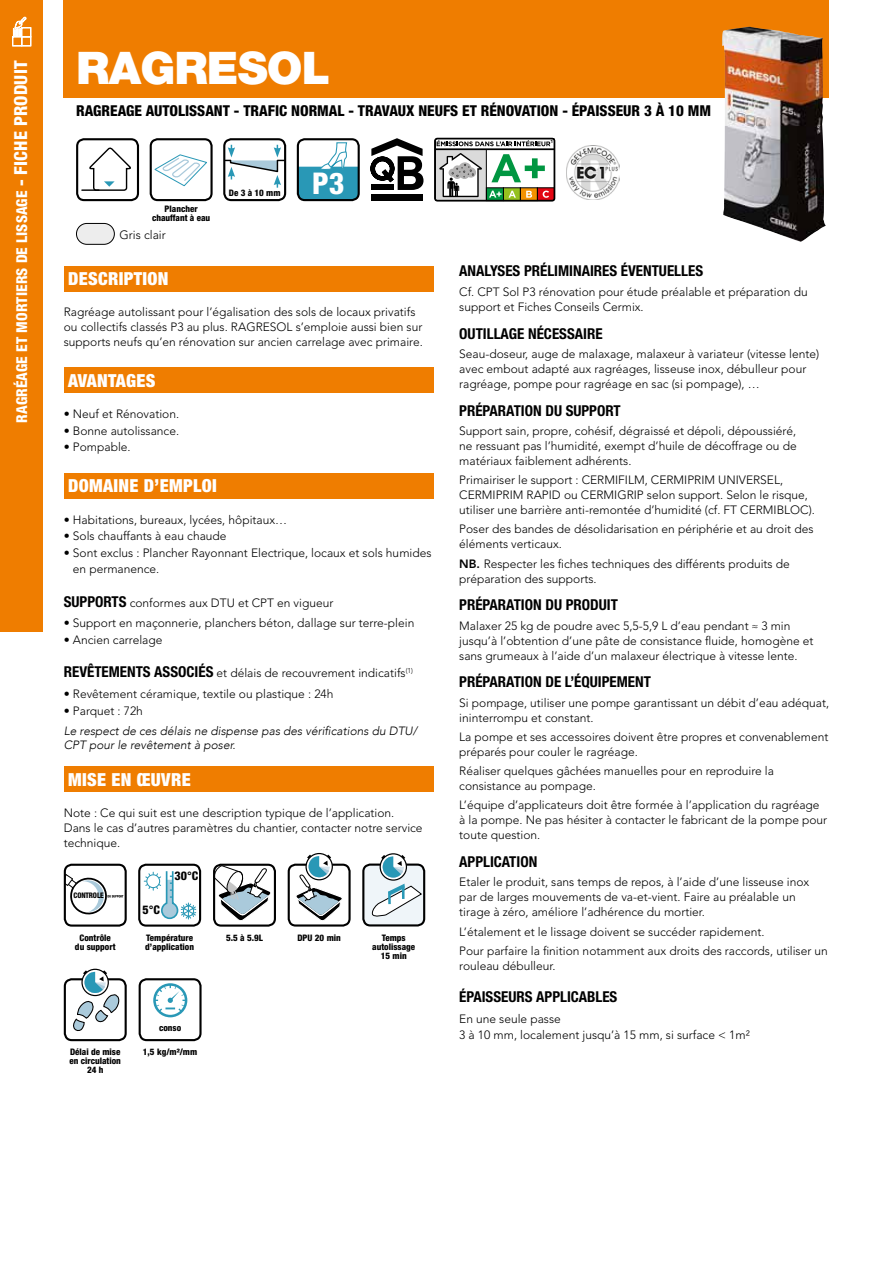
<style>
.page{position:relative;width:893px;height:1263px;background:#fff}
.page>*{position:absolute;margin:0;border:0;box-sizing:border-box;transform-origin:0 0}
.t1{font:900 45px "Helvetica Neue LT Std";letter-spacing:-.02em;color:#fff}
.t2{font:800 condensed 30px "Helvetica Neue";color:#fff}
.t3{font:900 condensed 18px "Helvetica Neue LT Std";letter-spacing:.02em;color:#fff}
.t4{font:700 condensed 15px "Helvetica Neue LT Std";color:#000}
.t5{font:800 condensed 15px "Helvetica Neue LT Std";color:#000}
.t6{font:800 condensed 15px "Helvetica Neue LT Std";letter-spacing:.01em;color:#fff}
.t7{font:300 12px/15px "Avenir LT Std";color:#000}
.t8{font:italic 300 12px/13.5px "Avenir";color:#000}
.t9{font:800 condensed 12px "Helvetica Neue LT Std";color:#000}
.t10{font:800 condensed 9px/9px "Helvetica Neue LT Std";color:#000;text-align:center}
.t11{font:800 condensed 7.65px "Helvetica Neue";letter-spacing:-.02em;color:#000;scale:.95 1}
.t12{font:900 4.5px "Avenir LT Std";color:#000}
.s1{font-size:18px}
.s2{font-family:"Avenir LT Pro";font-weight:800}
.s3{font-family:"Helvetica Neue LT Std";font-weight:700;font-stretch:condensed;font-size:15px}
</style>
<div class="page">
<div style="left:64px;top:0;width:765px;height:98px;background:#ef7d00"></div>
<div style="left:0;top:0;width:43px;height:631px;background:#ef7d00"></div>
<svg style="left:12px;top:17px;width:19px;height:29px"></svg>
<div style="left:64px;top:266px;width:370px;height:25px;background:#ef7d00"></div>
<div style="left:64px;top:368px;width:370px;height:25px;background:#ef7d00"></div>
<div style="left:64px;top:473px;width:370px;height:25px;background:#ef7d00"></div>
<div style="left:64px;top:766px;width:370px;height:26px;background:#ef7d00"></div>
<div style="left:363px;top:865px;width:61px;height:60px;background:#eff5f9;border-radius:7px"></div>
<div style="left:362px;top:863px;width:63px;height:63px;border:2px solid #000;border-radius:7px"></div>
<div style="left:380px;top:853px;width:27px;height:28px;border:1px solid #000;border-radius:50%"></div>
<svg style="left:371px;top:855px;width:51px;height:62px"></svg>
<svg style="left:214px;top:865px;width:59px;height:57px"></svg>
<div style="left:213px;top:864px;width:63px;height:63px;border:2px solid #000;border-radius:7px"></div>
<div style="left:76px;top:223px;width:38px;height:21px;background:#ededed;border-radius:10px"></div>
<div style="left:76px;top:223px;width:39px;height:22px;border:1px solid #000;border-radius:10px"></div>
<img style="left:722px;top:26px;width:104px;height:216px">
<svg style="left:67px;top:874px;width:56px;height:41px"></svg>
<div style="left:64px;top:864px;width:63px;height:63px;border:2px solid #000;border-radius:7px"></div>
<svg style="left:153px;top:983px;width:34px;height:34px"></svg>
<div style="left:139px;top:978px;width:63px;height:63px;border:2px solid #000;border-radius:7px"></div>
<svg style="left:144px;top:871px;width:53px;height:49px"></svg>
<div style="left:138px;top:864px;width:63px;height:63px;border:2px solid #000;border-radius:7px"></div>
<div style="left:288px;top:864px;width:63px;height:62px;border:2px solid #000;border-radius:7px"></div>
<div style="left:305px;top:853px;width:28px;height:27px;border:1px solid #000;border-radius:50%"></div>
<svg style="left:294px;top:855px;width:50px;height:66px"></svg>
<div style="left:64px;top:978px;width:63px;height:63px;border:2px solid #000;border-radius:7px"></div>
<div style="left:81px;top:969px;width:28px;height:27px;border:1px solid #000;border-radius:50%"></div>
<svg style="left:73px;top:970px;width:47px;height:61px"></svg>
<div style="left:76px;top:138px;width:63px;height:63px;border:2px solid #000;border-radius:7px"></div>
<svg style="left:82px;top:147px;width:49px;height:44px"></svg>
<svg style="left:154px;top:154px;width:53px;height:33px"></svg>
<div style="left:150px;top:138px;width:63px;height:63px;border:2px solid #000;border-radius:7px"></div>
<svg style="left:298px;top:139px;width:61px;height:61px"></svg>
<div style="left:297px;top:138px;width:63px;height:63px;border:2px solid #000;border-radius:7px"></div>
<svg style="left:435px;top:138px;width:120px;height:63px"></svg>
<div style="left:371px;top:195px;width:52px;height:6px;background:#000"></div>
<svg style="left:370px;top:138px;width:53px;height:52px"></svg>
<svg style="left:226px;top:145px;width:57px;height:43px"></svg>
<div style="left:223px;top:138px;width:63px;height:63px;border:2px solid #000;border-radius:7px"></div>
<img style="left:566px;top:146px;width:54px;height:53px">
<p class="t6" style="left:13px;top:423px;width:364px;rotate:-90deg">RAGRÉAGE ET MORTIERS DE LISSAGE <span class="s1">- FICHE PRODUIT</span></p>
<h1 class="t1" style="left:76px;top:41px;width:255px">RAGRESOL</h1>
<p class="t5" style="left:76px;top:102px;width:636px">RAGREAGE AUTOLISSANT - TRAFIC NORMAL - TRAVAUX NEUFS ET RÉNOVATION - ÉPAISSEUR 3 À 10 MM</p>
<p class="t12" style="left:551px;top:139px;width:4px">1</p>
<h2 class="t2" style="left:312px;top:165px;width:34px">P3</h2>
<p class="t10" style="left:229px;top:188px;width:53px">De 3 à 10 mm</p>
<p class="t10" style="left:152px;top:204px;width:60px">Plancher chauffant à eau</p>
<p class="t7" style="left:120px;top:227px;width:48px">Gris clair</p>
<p class="t4" style="left:459px;top:262px;width:245px">ANALYSES PRÉLIMINAIRES ÉVENTUELLES</p>
<p class="t7" style="left:459px;top:284px;width:350px">Cf. CPT Sol P3 rénovation pour étude préalable et préparation du support et Fiches Conseils Cermix.</p>
<p class="t4" style="left:459px;top:324px;width:145px">OUTILLAGE NÉCESSAIRE</p>
<p class="t7" style="left:459px;top:346px;width:361px">Seau-doseur, auge de malaxage, malaxeur à variateur (vitesse lente) avec embout adapté aux ragréages, lisseuse inox, débulleur pour ragréage, pompe pour ragréage en sac (si pompage), …</p>
<p class="t4" style="left:459px;top:401px;width:163px">PRÉPARATION DU SUPPORT</p>
<p class="t7" style="left:459px;top:423px;width:339px;text-align:justify">Support sain, propre, cohésif, dégraissé et dépoli, dépoussiéré, ne ressuant pas l’humidité, exempt d’huile de décoffrage ou de matériaux faiblement adhérents.</p>
<p class="t7" style="left:459px;top:472px;width:357px">Primairiser le support : CERMIFILM, CERMIPRIM UNIVERSEL,<br>CERMIPRIM RAPID ou CERMIGRIP selon support. Selon le risque, utiliser une barrière anti-remontée d’humidité (cf. FT CERMIBLOC).</p>
<p class="t7" style="left:459px;top:522px;width:356px">Poser des bandes de désolidarisation en périphérie et au droit des éléments verticaux.</p>
<p class="t7" style="left:459px;top:556px;width:332px"><span class="s2">NB.</span> Respecter les fiches techniques des différents produits de préparation des supports.</p>
<p class="t4" style="left:459px;top:596px;width:160px">PRÉPARATION DU PRODUIT</p>
<p class="t7" style="left:459px;top:618px;width:356px">Malaxer 25 kg de poudre avec 5,5-5,9 L d’eau pendant ≈ 3 min jusqu’à l’obtention d’une pâte de consistance fluide, homogène et sans grumeaux à l’aide d’un malaxeur électrique à vitesse lente.</p>
<p class="t4" style="left:459px;top:673px;width:193px">PRÉPARATION DE L’ÉQUIPEMENT</p>
<p class="t7" style="left:459px;top:695px;width:371px">Si pompage, utiliser une pompe garantissant un débit d’eau adéquat, ininterrompu et constant.</p>
<p class="t7" style="left:459px;top:729px;width:371px">La pompe et ses accessoires doivent être propres et convenablement préparés pour couler le ragréage.</p>
<p class="t7" style="left:459px;top:763px;width:316px">Réaliser quelques gâchées manuelles pour en reproduire la consistance au pompage.</p>
<p class="t7" style="left:459px;top:798px;width:369px">L’équipe d’applicateurs doit être formée à l’application du ragréage à la pompe. Ne pas hésiter à contacter le fabricant de la pompe pour toute question.</p>
<p class="t4" style="left:459px;top:853px;width:80px">APPLICATION</p>
<p class="t7" style="left:459px;top:875px;width:351px">Etaler le produit, sans temps de repos, à l’aide d’une lisseuse inox par de larges mouvements de va-et-vient. Faire au préalable un tirage à zéro, améliore l’adhérence du mortier.</p>
<p class="t7" style="left:459px;top:922px;width:370px;line-height:19.2px">L’étalement et le lissage doivent se succéder rapidement.<br>Pour parfaire la finition notamment aux droits des raccords, utiliser un</p>
<p class="t7" style="left:459px;top:958px;width:98px">rouleau débulleur.</p>
<p class="t4" style="left:459px;top:987px;width:160px">ÉPAISSEURS APPLICABLES</p>
<p class="t7" style="left:459px;top:1010px;width:292px;line-height:16.5px">En une seule passe<br>3 à 10 mm, localement jusqu’à 15 mm, si surface &lt; 1m²</p>
<h3 class="t3" style="left:68px;top:267px;width:102px">DESCRIPTION</h3>
<p class="t7" style="left:64px;top:305px;width:361px">Ragréage autolissant pour l’égalisation des sols de locaux privatifs ou collectifs classés P3 au plus. RAGRESOL s’emploie aussi bien sur supports neufs qu’en rénovation sur ancien carrelage avec primaire.</p>
<h3 class="t3" style="left:68px;top:369px;width:89px">AVANTAGES</h3>
<p class="t7" style="left:64px;top:407px;width:117px">• Neuf et Rénovation.</p>
<p class="t7" style="left:64px;top:423px;width:117px">• Bonne autolissance.</p>
<p class="t7" style="left:64px;top:440px;width:68px">• Pompable.</p>
<h3 class="t3" style="left:68px;top:475px;width:150px">DOMAINE D’EMPLOI</h3>
<p class="t7" style="left:64px;top:512px;width:225px">• Habitations, bureaux, lycées, hôpitaux…</p>
<p class="t7" style="left:64px;top:528px;width:164px">• Sols chauffants à eau chaude</p>
<p class="t7" style="left:73px;top:544px;width:360px;line-height:16.5px;text-indent:-9px">• Sont exclus : Plancher Rayonnant Electrique, locaux et sols humides en permanence.</p>
<p class="t7" style="left:64px;top:595px;width:271px"><span class="s3">SUPPORTS</span> conformes aux DTU et CPT en vigueur</p>
<p class="t7" style="left:64px;top:616px;width:352px">• Support en maçonnerie, planchers béton, dallage sur terre-plein</p>
<p class="t7" style="left:64px;top:632px;width:100px">• Ancien carrelage</p>
<p class="t7" style="left:64px;top:666px;width:351px"><span class="s3">REVÊTEMENTS ASSOCIÉS</span> et délais de recouvrement indicatifs<sup>(1)</sup></p>
<p class="t7" style="left:64px;top:686px;width:271px">• Revêtement céramique, textile ou plastique : 24h</p>
<p class="t7" style="left:64px;top:703px;width:81px">• Parquet : 72h</p>
<p class="t8" style="left:64px;top:724px;width:355px">Le respect de ces délais ne dispense pas des vérifications du DTU/<br>CPT pour le revêtement à poser.</p>
<h3 class="t3" style="left:68px;top:768px;width:124px">MISE EN ŒUVRE</h3>
<p class="t7" style="left:64px;top:805px;width:360px">Note : Ce qui suit est une description typique de l’application.<br>Dans le cas d’autres paramètres du chantier, contacter notre service technique.</p>
<p class="t9" style="left:175px;top:868px;width:25px">30°C</p>
<p class="t11" style="left:74px;top:891px;width:33px">CONTROLE</p>
<p class="t10" style="left:75px;top:933px;width:42px">Contrôle du support</p>
<p class="t9" style="left:143px;top:902px;width:19px">5°C</p>
<p class="t10" style="left:145px;top:933px;width:50px;text-align:left">Température d’application</p>
<p class="t10" style="left:226px;top:933px;width:38px">5.5 à 5.9L</p>
<p class="t10" style="left:297px;top:933px;width:45px">DPU 20 min</p>
<p class="t10" style="left:372px;top:933px;width:45px">Temps autolissage<br>15 min</p>
<p class="t10" style="left:159px;top:1023px;width:24px">conso</p>
<p class="t10" style="left:70px;top:1047px;width:53px">Délai de mise en circulation<br>24 h</p>
<p class="t10" style="left:143px;top:1047px;width:56px">1,5 kg/m²/mm</p>
</div>
